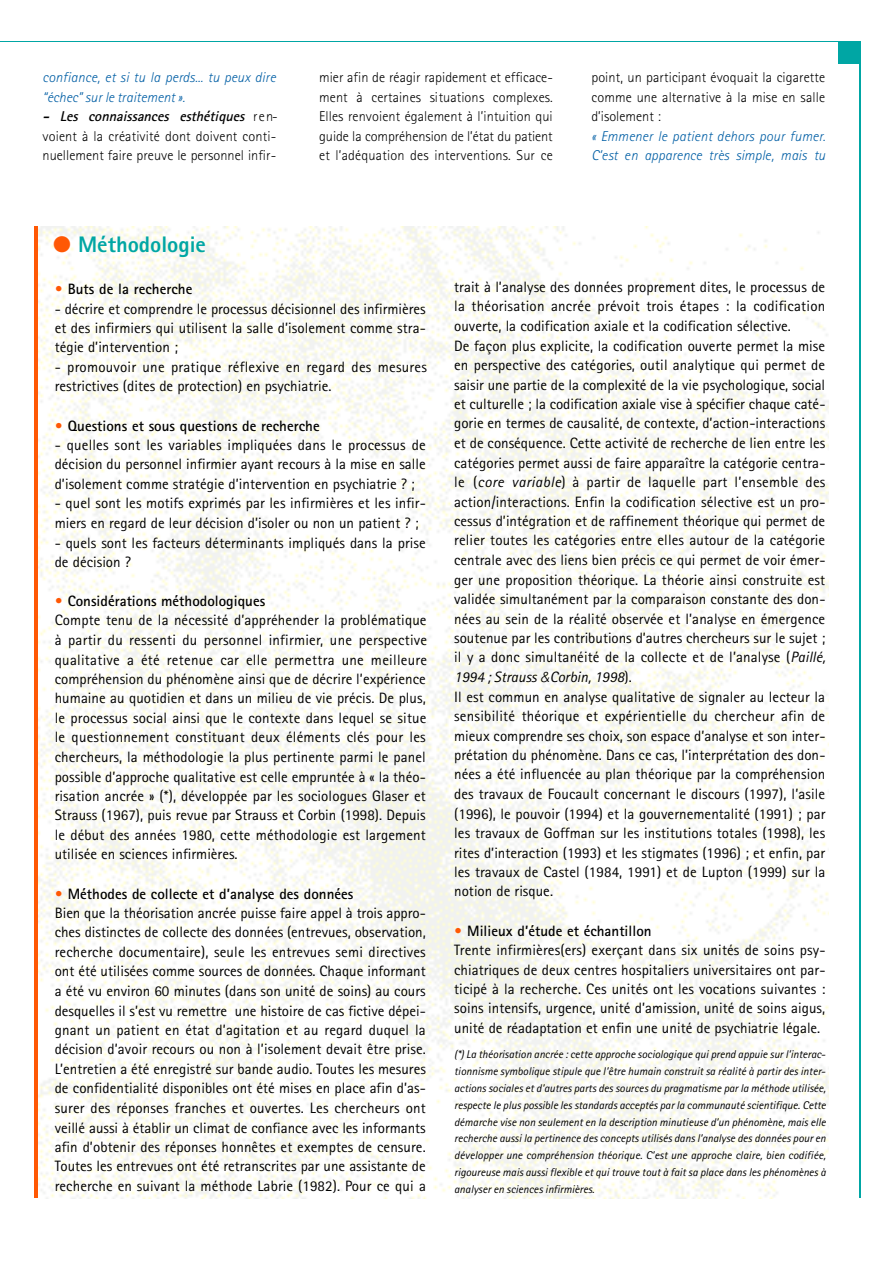
<style>
.page{position:relative;width:893px;height:1263px;background:#fff}
.page>*{position:absolute;margin:0;border:0;box-sizing:border-box;transform-origin:0 0}
.t1{font:800 22.5px "Rotis Sans Serif";color:#00a6a4}
.t2{font:15px/19.5px "Rotis Sans Serif";letter-spacing:.005em;color:#000}
.t3{font:700 15px "Rotis Sans Serif";color:#000}
.t4{font:300 14.25px/19.5px "Rotis Sans Serif";letter-spacing:.01em;color:#000;text-align:justify}
.t5{font:italic 300 14.25px/19.5px "Rotis Sans Serif";letter-spacing:.01em;color:#025fa5}
.t6{font:italic 11.25px/16.8px "Rotis Sans Serif";color:#000;text-align:justify}
.s1{font-weight:700;font-style:italic}
.s2{color:#ff5804}
.s3{font-weight:700;color:#ff5804}
.s4{font-weight:700}
.s5{font-style:italic}
.s6{font-family:"Helvetica";font-weight:300;font-style:italic;font-size:14.25px}
</style>
<div class="page">
<img style="left:37px;top:226px;width:791px;height:972px">
<div style="left:838px;top:42px;width:21px;height:22px;background:#00a6a4"></div>
<hr style="left:859px;top:41px;width:1px;height:1157px;background:#00a6a4">
<hr style="left:0;top:41px;width:859px;height:1px;background:#00a6a4">
<hr style="left:34px;top:227px;width:4px;height:971px;background:#ff5804">
<p class="t5" style="left:42px;top:69px;width:235px">confiance, et si tu la perds... tu peux dire “échec” sur le traitement ».</p>
<p class="t4" style="left:42px;top:108px;width:237px"><span class="s1">- Les connaissances esthétiques</span> r e n&shy;voient à la créativité dont doivent conti&shy;nuellement faire preuve le personnel infir-</p>
<p class="t4" style="left:319px;top:69px;width:235px">mier afin de réagir rapidement et efficace&shy;ment à certaines situations complexes.<br>Elles renvoient également à l’intuition qui guide la compréhension de l’état du patient et l’adéquation des interventions. Sur ce</p>
<p class="t4" style="left:591px;top:69px;width:235px">point, un participant évoquait la cigarette comme une alternative à la mise en salle d’isolement :</p>
<p class="t5" style="left:591px;top:128px;width:235px">« Emmener le patient dehors pour fumer.<br>C’est en apparence très simple, mais tu</p>
<h1 class="t1" style="left:53px;top:237px;width:154px"><span class="s2">●</span> Méthodologie</h1>
<p class="t3" style="left:55px;top:284px;width:139px"><span class="s2">•</span> Buts de la recherche</p>
<p class="t2" style="left:55px;top:300px;width:373px;text-align:justify">- décrire et comprendre le processus décisionnel des infirmières et des infirmiers qui utilisent la salle d’isolement comme stra&shy;tégie d’intervention ;</p>
<p class="t2" style="left:55px;top:359px;width:374px">- promouvoir une pratique réflexive en regard des mesures restrictives (dites de protection) en psychiatrie.</p>
<p class="t3" style="left:55px;top:420px;width:266px"><span class="s2">•</span> Questions et sous questions de recherche</p>
<p class="t2" style="left:55px;top:437px;width:372px;text-align:justify">- quelles sont les variables impliquées dans le processus de décision du personnel infirmier ayant recours à la mise en salle d’isolement comme stratégie d’intervention en psychiatrie ? ;</p>
<p class="t2" style="left:55px;top:495px;width:373px">- quel sont les motifs exprimés par les infirmières et les infir&shy;miers en regard de leur décision d’isoler ou non un patient ? ;</p>
<p class="t2" style="left:55px;top:534px;width:372px">- quels sont les facteurs déterminants impliqués dans la prise de décision ?</p>
<p class="t2" style="left:55px;top:593px;width:374px"><span class="s3">•</span> <span class="s4">Considérations méthodologiques<br></span>Compte tenu de la nécessité d’appréhender la problématique à partir du ressenti du personnel infirmier, une perspective qualitative a été retenue car elle permettra une meilleure compréhension du phénomène ainsi que de décrire l’expérience humaine au quotidien et dans un milieu de vie précis. De plus, le processus social ainsi que le contexte dans lequel se situe le questionnement constituant deux éléments clés pour les chercheurs, la méthodologie la plus pertinente parmi le panel possible d’approche qualitative est celle empruntée à « la théo&shy;risation ancrée » (*), développée par les sociologues Glaser et Strauss (1967), puis revue par Strauss et Corbin (1998). Depuis le début des années 1980, cette méthodologie est largement utilisée en sciences infirmières.</p>
<p class="t2" style="left:55px;top:885px;width:373px"><span class="s3">•</span> <span class="s4">Méthodes de collecte et d’analyse des données<br></span>Bien que la théorisation ancrée puisse faire appel à trois appro&shy;ches distinctes de collecte des données (entrevues, observation, recherche documentaire), seule les entrevues semi directives ont été utilisées comme sources de données. Chaque informant a été vu environ 60 minutes (dans son unité de soins) au cours desquelles il s’est vu remettre une histoire de cas fictive dépei&shy;gnant un patient en état d’agitation et au regard duquel la décision d’avoir recours ou non à l’isolement devait être prise.<br>L’entretien a été enregistré sur bande audio. Toutes les mesures de confidentialité disponibles ont été mises en place afin d’as&shy;surer des réponses franches et ouvertes. Les chercheurs ont veillé aussi à établir un climat de confiance avec les informants afin d’obtenir des réponses honnêtes et exemptes de censure.<br>Toutes les entrevues ont été retranscrites par une assistante de recherche en suivant la méthode Labrie (1982). Pour ce qui a</p>
<p class="t2" style="left:454px;top:279px;width:373px">trait à l’analyse des données proprement dites, le processus de la théorisation ancrée prévoit trois étapes : la codification ouverte, la codification axiale et la codification sélective.<br>De façon plus explicite, la codification ouverte permet la mise en perspective des catégories, outil analytique qui permet de saisir une partie de la complexité de la vie psychologique, social et culturelle ; la codification axiale vise à spécifier chaque caté&shy;gorie en termes de causalité, de contexte, d’action-interactions et de conséquence. Cette activité de recherche de lien entre les catégories permet aussi de faire apparaître la catégorie centra&shy;le (<span class="s5">core variable</span>) à partir de laquelle part l’ensemble des action/interactions. Enfin la codification sélective est un pro&shy;cessus d’intégration et de raffinement théorique qui permet de relier toutes les catégories entre elles autour de la catégorie centrale avec des liens bien précis ce qui permet de voir émer&shy;ger une proposition théorique. La théorie ainsi construite est validée simultanément par la comparaison constante des don&shy;nées au sein de la réalité observée et l’analyse en émergence soutenue par les contributions d’autres chercheurs sur le sujet ; il y a donc simultanéité de la collecte et de l’analyse (<span class="s5">Paillé, 1994 ; Strauss</span> <span class="s6">&amp;</span><span class="s5">Corbin, 1998</span>).<br>Il est commun en analyse qualitative de signaler au lecteur la sensibilité théorique et expérientielle du chercheur afin de mieux comprendre ses choix, son espace d’analyse et son inter&shy;prétation du phénomène. Dans ce cas, l’interprétation des don&shy;nées a été influencée au plan théorique par la compréhension des travaux de Foucault concernant le discours (1997), l’asile (1996), le pouvoir (1994) et la gouvernementalité (1991) ; par les travaux de Goffman sur les institutions totales (1998), les rites d’interaction (1993) et les stigmates (1996) ; et enfin, par les travaux de Castel (1984, 1991) et de Lupton (1999) sur la notion de risque.</p>
<p class="t2" style="left:454px;top:922px;width:373px"><span class="s3">•</span> <span class="s4">Milieux d’étude et échantillon<br></span>Trente infirmières(ers) exerçant dans six unités de soins psy&shy;chiatriques de deux centres hospitaliers universitaires ont par&shy;ticipé à la recherche. Ces unités ont les vocations suivantes : soins intensifs, urgence, unité d’amission, unité de soins aigus, unité de réadaptation et enfin une unité de psychiatrie légale.</p>
<p class="t6" style="left:454px;top:1047px;width:373px">(*) La théorisation ancrée : cette approche sociologique qui prend appuie sur l’interac&shy;tionnisme symbolique stipule que l’être humain construit sa réalité à partir des inter&shy;actions sociales et d’autres parts des sources du pragmatisme par la méthode utilisée, respecte le plus possible les standards acceptés par la communauté scientifique. Cette démarche vise non seulement en la description minutieuse d’un phénomène, mais elle recherche aussi la pertinence des concepts utilisés dans l’analyse des données pour en développer une compréhension théorique. C’est une approche claire, bien codifiée, rigoureuse mais aussi flexible et qui trouve tout à fait sa place dans les phénomènes à analyser en sciences infirmières.</p>
</div>
